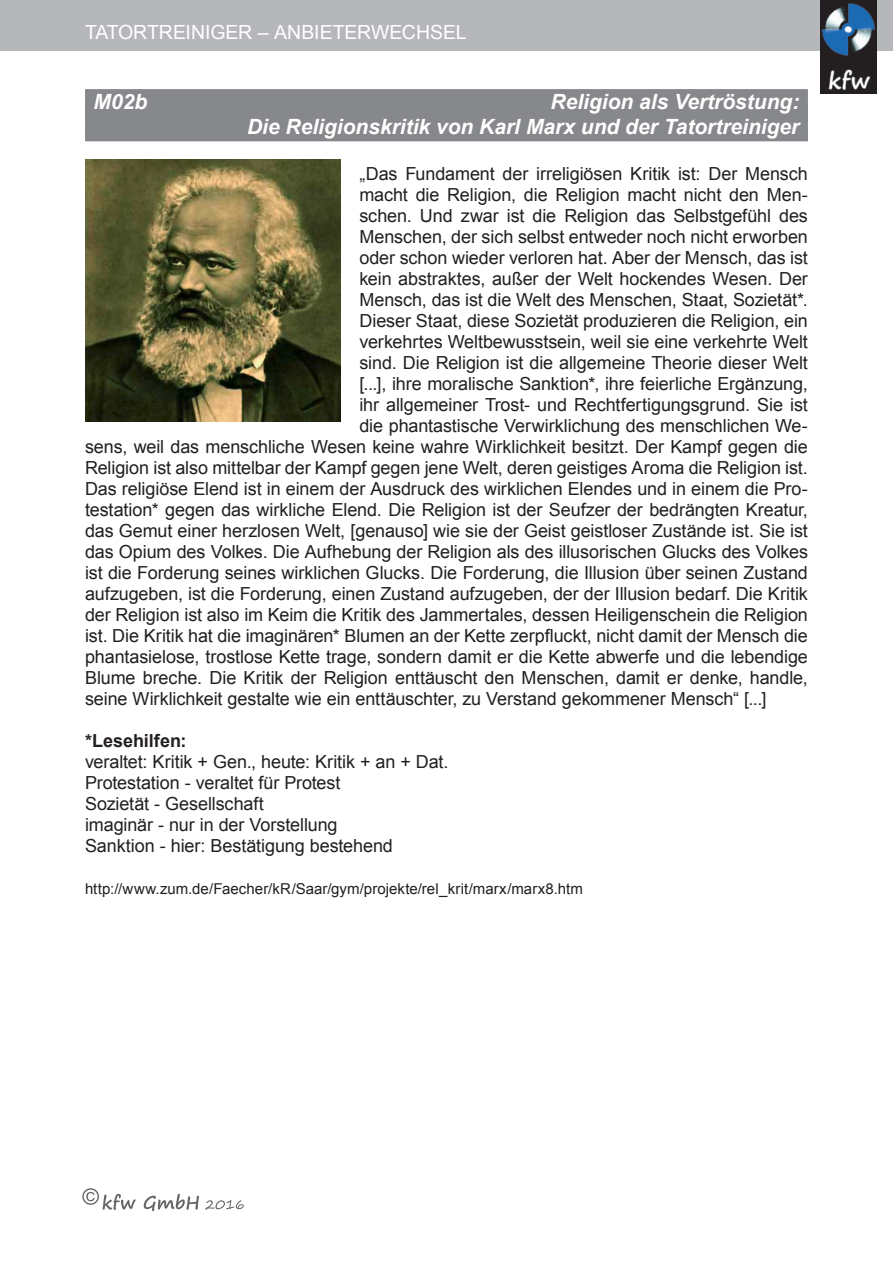
<style>
.page{position:relative;width:893px;height:1263px;background:#fff}
.page>*{position:absolute;margin:0;border:0;box-sizing:border-box;transform-origin:0 0}
.M1-5{font:italic 700 21px "Arial";color:#fff}
.t1{font:19.5px "Arial";letter-spacing:-.005em;color:#fff}
.Standard_Arial_12_14{font:18px "Arial";letter-spacing:-.005em;color:#231f20}
.Standard_Arial_12_14-2{font:700 18px "Arial";color:#231f20}
.Standard_Arial_12_14-3{font:15px "Arial";letter-spacing:.005em;color:#231f20}
</style>
<div class="page">
<svg style="left:82px;top:1188px;width:162px;height:23px"></svg>
<div style="left:0;top:0;width:893px;height:51px;background:#b6b7bb"></div>
<img style="left:820px;top:0;width:56px;height:94px">
<div style="left:85px;top:89px;width:723px;height:24px;background:#86888b"></div>
<div style="left:85px;top:110px;width:723px;height:28px;background:#86888b"></div>
<div style="left:85px;top:134px;width:723px;height:7px;background:#86888b"></div>
<img style="left:85px;top:159px;width:255px;height:263px">
<p class="t1" style="left:85px;top:19px;width:383px">TATORTREINIGER – ANBIETERWECHSEL</p>
<p class="M1-5" style="left:94px;top:87px;width:55px">M02b</p>
<p class="M1-5" style="left:550px;top:87px;width:250px">Religion als Vertröstung:</p>
<p class="M1-5" style="left:247px;top:112px;width:554px">Die Religionskritik von Karl Marx und der Tatortreiniger</p>
<p class="Standard_Arial_12_14" style="left:359px;top:162px;width:450px">„Das Fundament der irreligiösen Kritik ist: Der Mensch</p>
<p class="Standard_Arial_12_14" style="left:359px;top:183px;width:450px">macht die Religion, die Religion macht nicht den Men-</p>
<p class="Standard_Arial_12_14" style="left:359px;top:204px;width:450px">schen. Und zwar ist die Religion das Selbstgefühl des</p>
<p class="Standard_Arial_12_14" style="left:359px;top:225px;width:450px">Menschen, der sich selbst entweder noch nicht erworben</p>
<p class="Standard_Arial_12_14" style="left:359px;top:246px;width:450px">oder schon wieder verloren hat. Aber der Mensch, das ist</p>
<p class="Standard_Arial_12_14" style="left:359px;top:267px;width:450px">kein abstraktes, außer der Welt hockendes Wesen. Der</p>
<p class="Standard_Arial_12_14" style="left:359px;top:288px;width:450px">Mensch, das ist die Welt des Menschen, Staat, Sozietät*.</p>
<p class="Standard_Arial_12_14" style="left:359px;top:309px;width:450px">Dieser Staat, diese Sozietät produzieren die Religion, ein</p>
<p class="Standard_Arial_12_14" style="left:359px;top:330px;width:450px">verkehrtes Weltbewusstsein, weil sie eine verkehrte Welt</p>
<p class="Standard_Arial_12_14" style="left:359px;top:351px;width:450px">sind. Die Religion ist die allgemeine Theorie dieser Welt</p>
<p class="Standard_Arial_12_14" style="left:359px;top:372px;width:450px">[...], ihre moralische Sanktion*, ihre feierliche Ergänzung,</p>
<p class="Standard_Arial_12_14" style="left:359px;top:393px;width:450px">ihr allgemeiner Trost- und Rechtfertigungsgrund. Sie ist</p>
<p class="Standard_Arial_12_14" style="left:359px;top:414px;width:450px">die phantastische Verwirklichung des menschlichen We-</p>
<p class="Standard_Arial_12_14" style="left:85px;top:435px;width:724px">sens, weil das menschliche Wesen keine wahre Wirklichkeit besitzt. Der Kampf gegen die</p>
<p class="Standard_Arial_12_14" style="left:85px;top:456px;width:724px">Religion ist also mittelbar der Kampf gegen jene Welt, deren geistiges Aroma die Religion ist.</p>
<p class="Standard_Arial_12_14" style="left:85px;top:477px;width:724px">Das religiöse Elend ist in einem der Ausdruck des wirklichen Elendes und in einem die Pro-</p>
<p class="Standard_Arial_12_14" style="left:85px;top:498px;width:724px">testation* gegen das wirkliche Elend. Die Religion ist der Seufzer der bedrängten Kreatur,</p>
<p class="Standard_Arial_12_14" style="left:85px;top:519px;width:724px">das Gemut einer herzlosen Welt, [genauso] wie sie der Geist geistloser Zustände ist. Sie ist</p>
<p class="Standard_Arial_12_14" style="left:85px;top:540px;width:724px">das Opium des Volkes. Die Aufhebung der Religion als des illusorischen Glucks des Volkes</p>
<p class="Standard_Arial_12_14" style="left:85px;top:561px;width:724px">ist die Forderung seines wirklichen Glucks. Die Forderung, die Illusion über seinen Zustand</p>
<p class="Standard_Arial_12_14" style="left:85px;top:582px;width:724px">aufzugeben, ist die Forderung, einen Zustand aufzugeben, der der Illusion bedarf. Die Kritik</p>
<p class="Standard_Arial_12_14" style="left:85px;top:603px;width:724px">der Religion ist also im Keim die Kritik des Jammertales, dessen Heiligenschein die Religion</p>
<p class="Standard_Arial_12_14" style="left:85px;top:624px;width:724px">ist. Die Kritik hat die imaginären* Blumen an der Kette zerpfluckt, nicht damit der Mensch die</p>
<p class="Standard_Arial_12_14" style="left:85px;top:645px;width:724px">phantasielose, trostlose Kette trage, sondern damit er die Kette abwerfe und die lebendige</p>
<p class="Standard_Arial_12_14" style="left:85px;top:666px;width:724px">Blume breche. Die Kritik der Religion enttäuscht den Menschen, damit er denke, handle,</p>
<p class="Standard_Arial_12_14" style="left:85px;top:687px;width:683px">seine Wirklichkeit gestalte wie ein enttäuschter, zu Verstand gekommener Mensch“ [...]</p>
<p class="Standard_Arial_12_14-2" style="left:85px;top:729px;width:103px">*Lesehilfen:</p>
<p class="Standard_Arial_12_14" style="left:85px;top:750px;width:365px">veraltet: Kritik + Gen., heute: Kritik + an + Dat.</p>
<p class="Standard_Arial_12_14" style="left:85px;top:771px;width:257px">Protestation - veraltet für Protest</p>
<p class="Standard_Arial_12_14" style="left:85px;top:792px;width:180px">Sozietät - Gesellschaft</p>
<p class="Standard_Arial_12_14" style="left:85px;top:813px;width:254px">imaginär - nur in der Vorstellung</p>
<p class="Standard_Arial_12_14" style="left:85px;top:834px;width:309px">Sanktion - hier: Bestätigung bestehend</p>
<p class="Standard_Arial_12_14-3" style="left:85px;top:879px;width:499px">http://www.zum.de/Faecher/kR/Saar/gym/projekte/rel_krit/marx/marx8.htm</p>
</div>
